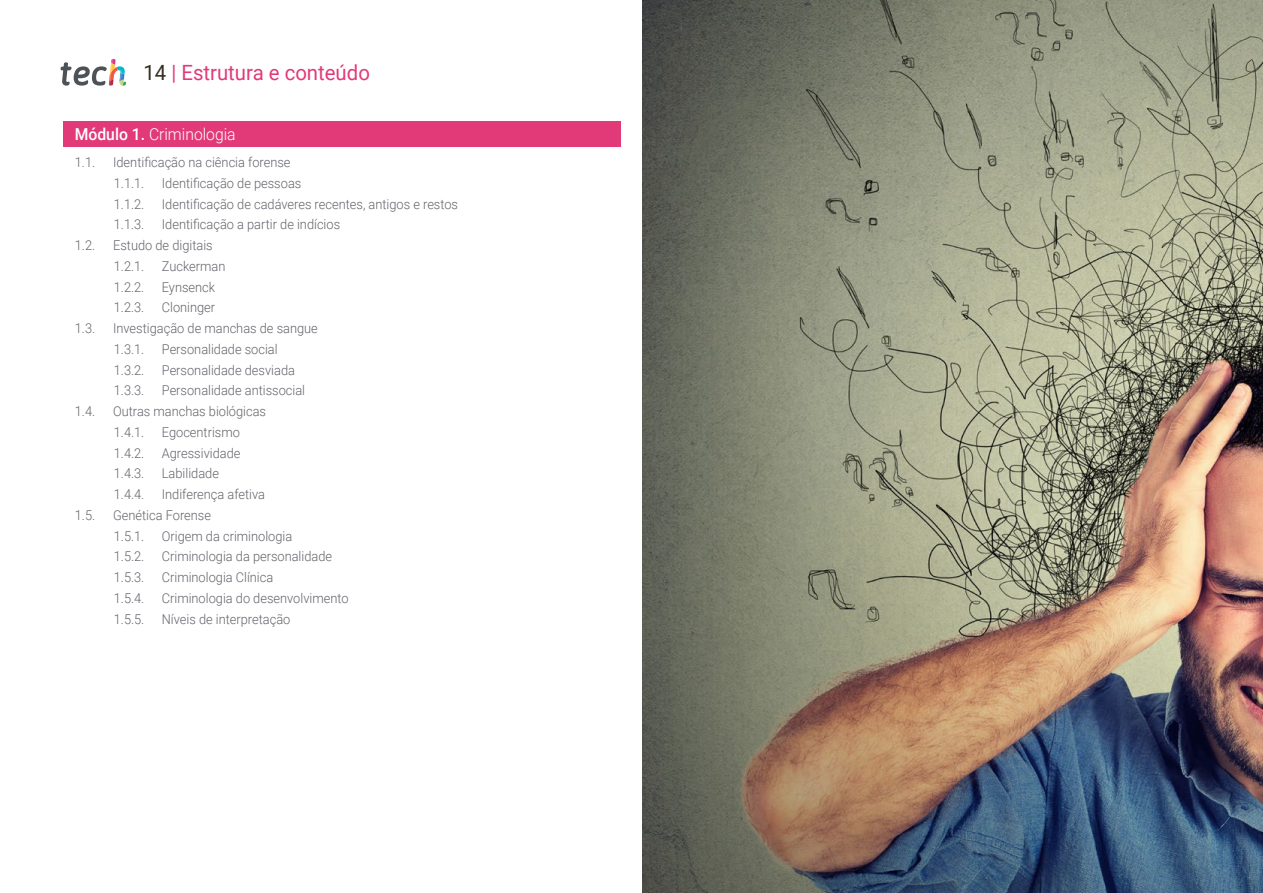
<style>
.page{position:relative;width:1263px;height:893px;background:#fff}
.page>*{position:absolute;margin:0;border:0;box-sizing:border-box;transform-origin:0 0}
.t1{font:21px "Roboto";color:#e23a79}
.t2{font:300 16.5px "Roboto";color:#fff;scale:.95 1}
.t3{font:300 13.5px/20.7px "Roboto";color:#61646a;scale:.95 1}
.s1{color:#312e20}
.s2{font-weight:500}
</style>
<div class="page">
<div style="left:64px;top:121px;width:557px;height:25px;background:#e23a79"></div>
<svg style="left:61px;top:59px;width:65px;height:27px"></svg>
<img style="left:642px;top:0;width:621px;height:893px">
<h1 class="t1" style="left:144px;top:57px;width:228px"><span class="s1">14</span> | Estrutura e conteúdo</h1>
<p class="t2" style="left:75px;top:123px;width:171px"><span class="s2">Módulo 1.</span> Criminologia</p>
<p class="t3" style="left:75px;top:151px;width:23px">1.1.</p>
<p class="t3" style="left:113px;top:151px;width:188px">Identificação na ciência forense<br>1.1.1.</p>
<p class="t3" style="left:162px;top:172px;width:148px">Identificação de pessoas</p>
<p class="t3" style="left:114px;top:193px;width:34px">1.1.2.</p>
<p class="t3" style="left:162px;top:193px;width:313px">Identificação de cadáveres recentes, antigos e restos</p>
<p class="t3" style="left:114px;top:214px;width:34px">1.1.3.</p>
<p class="t3" style="left:162px;top:214px;width:189px">Identificação a partir de indícios</p>
<p class="t3" style="left:75px;top:234px;width:23px">1.2.</p>
<p class="t3" style="left:113px;top:234px;width:106px">Estudo de digitais<br>1.2.1.</p>
<p class="t3" style="left:162px;top:255px;width:68px">Zuckerman</p>
<p class="t3" style="left:114px;top:276px;width:34px">1.2.2.</p>
<p class="t3" style="left:162px;top:276px;width:58px">Eynsenck</p>
<p class="t3" style="left:114px;top:297px;width:34px">1.2.3.</p>
<p class="t3" style="left:162px;top:297px;width:58px">Cloninger</p>
<p class="t3" style="left:75px;top:317px;width:23px">1.3.</p>
<p class="t3" style="left:113px;top:317px;width:217px">Investigação de manchas de sangue<br>1.3.1.</p>
<p class="t3" style="left:162px;top:338px;width:123px">Personalidade social</p>
<p class="t3" style="left:114px;top:359px;width:34px">1.3.2.</p>
<p class="t3" style="left:162px;top:359px;width:142px">Personalidade desviada</p>
<p class="t3" style="left:114px;top:380px;width:34px">1.3.3.</p>
<p class="t3" style="left:162px;top:380px;width:152px">Personalidade antissocial</p>
<p class="t3" style="left:75px;top:400px;width:23px">1.4.</p>
<p class="t3" style="left:113px;top:400px;width:163px">Outras manchas biológicas<br>1.4.1.</p>
<p class="t3" style="left:162px;top:421px;width:84px">Egocentrismo</p>
<p class="t3" style="left:114px;top:442px;width:34px">1.4.2.</p>
<p class="t3" style="left:162px;top:442px;width:84px">Agressividade</p>
<p class="t3" style="left:114px;top:463px;width:34px">1.4.3.</p>
<p class="t3" style="left:162px;top:463px;width:62px">Labilidade</p>
<p class="t3" style="left:114px;top:483px;width:34px">1.4.4.</p>
<p class="t3" style="left:162px;top:483px;width:110px">Indiferença afetiva</p>
<p class="t3" style="left:75px;top:504px;width:23px">1.5.</p>
<p class="t3" style="left:113px;top:504px;width:105px">Genética Forense<br>1.5.1.</p>
<p class="t3" style="left:162px;top:525px;width:139px">Origem da criminologia</p>
<p class="t3" style="left:114px;top:546px;width:34px">1.5.2.</p>
<p class="t3" style="left:162px;top:546px;width:181px">Criminologia da personalidade</p>
<p class="t3" style="left:114px;top:566px;width:34px">1.5.3.</p>
<p class="t3" style="left:162px;top:566px;width:119px">Criminologia Clínica</p>
<p class="t3" style="left:114px;top:587px;width:34px">1.5.4.</p>
<p class="t3" style="left:162px;top:587px;width:198px">Criminologia do desenvolvimento</p>
<p class="t3" style="left:114px;top:608px;width:34px">1.5.5.</p>
<p class="t3" style="left:162px;top:608px;width:137px">Níveis de interpretação</p>
</div>
